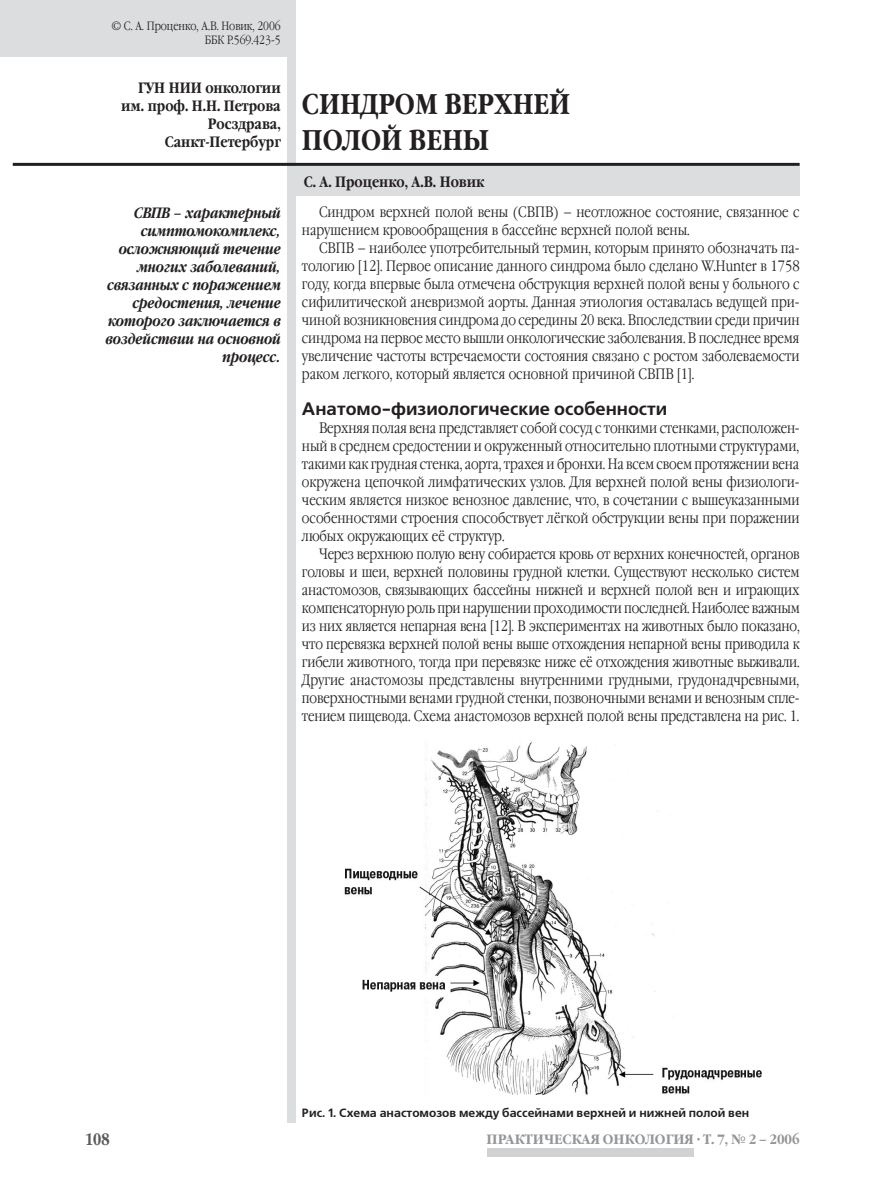
<style>
.page{position:relative;width:872px;height:1191px;background:#fff}
.page>*{position:absolute;margin:0;border:0;box-sizing:border-box;transform-origin:0 0}
.t1{font:700 28.5px/36px "Garamond Narrow C";color:#231f20}
.t2{font:700 18px "Free Set C";color:#231f20}
.t3{font:700 16.5px "Garamond Narrow C";color:#57585a}
.t4{font:300 15px/18px "Garamond Narrow C";color:#231f20;text-align:justify}
.t5{font:italic 700 15px/18px "Garamond Narrow C";color:#231f20;text-align:right}
.t6{font:700 15px/18px "Garamond Narrow C";color:#231f20;text-align:right}
.t7{font:700 13.5px "Garamond C";color:#939598;scale:.9 1}
.t8{font:700 12px "Free Set C";color:#231f20}
.t9{font:300 12px/14.4px "Garamond Narrow C";color:#231f20;text-align:right}
</style>
<div class="page">
<div style="left:0;top:0;width:292px;height:57px;background:#dcdddf"></div>
<div style="left:287px;top:0;width:9px;height:1123px;background:#dcdddf"></div>
<div style="left:487px;top:1148px;width:206px;height:8px;background:#d1d2d4"></div>
<hr style="left:13px;top:163px;width:786px;height:3px;background:#231f20">
<img style="left:344px;top:742px;width:418px;height:353px">
<div style="left:295px;top:166px;width:504px;height:30px;background:#dcdddf"></div>
<p class="t9" style="left:111px;top:19px;width:171px">© С. А. Проценко, А.В. Новик, 2006<br>ББК Р.569.423-5</p>
<p class="t6" style="left:121px;top:80px;width:161px">ГУН НИИ онкологии им. проф. Н.Н. Петрова<br>Росздрава,<br>Санкт-Петербург</p>
<p class="t5" style="left:105px;top:205px;width:177px">СВПВ – характерный симптомокомплекс, осложняющий течение многих заболеваний, связанных с поражением средостения, лечение которого заключается в воздействии на основной процесс.</p>
<h1 class="t1" style="left:302px;top:87px;width:270px">СИНДРОМ ВЕРХНЕЙ<br>ПОЛОЙ ВЕНЫ</h1>
<p class="t6" style="left:304px;top:173px;width:182px">С. А. Проценко, А.В. Новик</p>
<p class="t4" style="left:302px;top:203px;width:499px;text-indent:17px">Синдром верхней полой вены (СВПВ) – неотложное состояние, связанное с нарушением кровообращения в бассейне верхней полой вены.</p>
<p class="t4" style="left:302px;top:239px;width:499px;text-indent:17px">СВПВ – наиболее употребительный термин, которым принято обозначать па&shy;тологию [12]. Первое описание данного синдрома было сделано W.Hunter в 1758 году, когда впервые была отмечена обструкция верхней полой вены у больного с сифилитической аневризмой аорты. Данная этиология оставалась ведущей при&shy;чиной возникновения синдрома до середины 20 века. Впоследствии среди причин синдрома на первое место вышли онкологические заболевания. В последнее время увеличение частоты встречаемости состояния связано с ростом заболеваемости раком легкого, который является основной причиной СВПВ [1].</p>
<p class="t2" style="left:302px;top:399px;width:367px">Анатомо-физиологические особенности</p>
<p class="t4" style="left:302px;top:419px;width:499px;text-indent:17px">Верхняя полая вена представляет собой сосуд с тонкими стенками, расположен&shy;ный в среднем средостении и окруженный относительно плотными структурами, такими как грудная стенка, аорта, трахея и бронхи. На всем своем протяжении вена окружена цепочкой лимфатических узлов. Для верхней полой вены физиологи&shy;ческим является низкое венозное давление, что, в сочетании с вышеуказанными особенностями строения способствует лёгкой обструкции вены при поражении любых окружающих её структур.</p>
<p class="t4" style="left:302px;top:545px;width:499px;text-indent:17px">Через верхнюю полую вену собирается кровь от верхних конечностей, органов головы и шеи, верхней половины грудной клетки. Существуют несколько систем анастомозов, связывающих бассейны нижней и верхней полой вен и играющих компенсаторную роль при нарушении проходимости последней. Наиболее важным из них является непарная вена [12]. В экспериментах на животных было показано, что перевязка верхней полой вены выше отхождения непарной вены приводила к гибели животного, тогда при перевязке ниже её отхождения животные выживали.<br>Другие анастомозы представлены внутренними грудными, грудонадчревными, поверхностными венами грудной стенки, позвоночными венами и венозным спле&shy;тением пищевода. Схема анастомозов верхней полой вены представлена на рис. 1.</p>
<p class="t8" style="left:302px;top:1106px;width:449px">Рис. 1. Схема анастомозов между бассейнами верхней и нижней полой вен</p>
<p class="t3" style="left:85px;top:1130px;width:26px">108</p>
<p class="t7" style="left:486px;top:1132px;width:349px">ПРАКТИЧЕСКАЯ ОНКОЛОГИЯ · Т. 7, № 2 – 2006</p>
</div>
